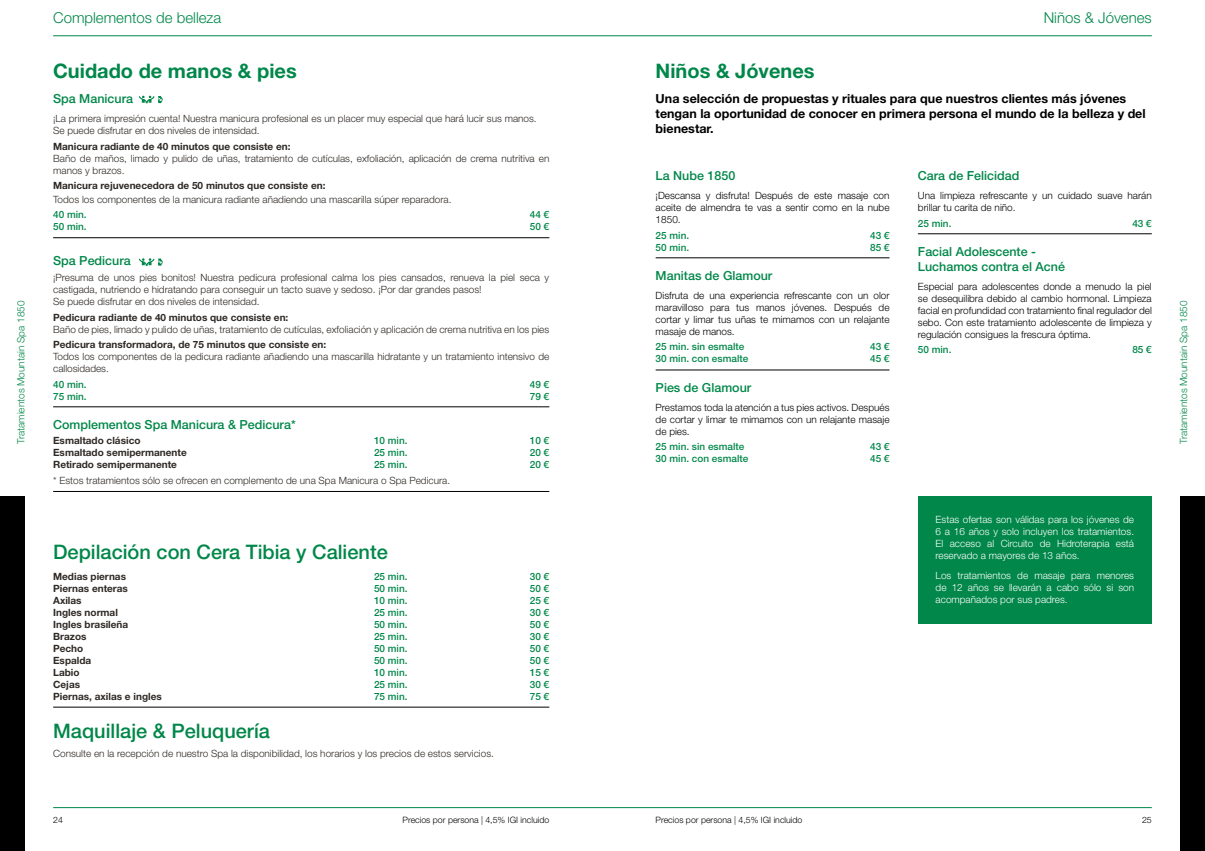
<style>
.page{position:relative;width:1205px;height:851px;background:#fff}
.page>*{position:absolute;margin:0;border:0;box-sizing:border-box;transform-origin:0 0}
.t1{font:500 20px "Helvetica Neue LT Std";color:#008749}
.t2{font:700 20px "Helvetica Neue LT Std";color:#008749}
.t3{font:300 15px "Helvetica Neue LT Std";color:#008749}
.t4{font:500 12.5px/15px "Helvetica Neue LT Std";color:#008749}
.t5{font:700 12.5px/15px "Helvetica Neue LT Std";color:#000}
.t6{font:300 10px/12px "Helvetica Neue LT Std";color:#2e2925}
.t7{font:300 10px/12px "Helvetica Neue LT Std";color:#000;text-align:justify}
.t8{font:700 10px "Helvetica Neue LT Std";color:#2e2925}
.t9{font:500 10px "Helvetica Neue LT Std";color:#008749}
.t10{font:300 10px/12px "Helvetica Neue LT Std";color:#fff;text-align:justify}
.t11{font:300 10px "Helvetica Neue LT Std";color:#008749}
.t12{font:300 8.75px "Helvetica Neue LT Std";color:#000}
</style>
<div class="page">
<div style="left:0;top:496px;width:25px;height:354px;background:#000"></div>
<div style="left:1180px;top:496px;width:25px;height:354px;background:#000"></div>
<hr style="left:53px;top:35px;width:1099px;height:1px;background:#008749">
<hr style="left:53px;top:807px;width:1099px;height:1px;background:#008749">
<hr style="left:53px;top:237px;width:496px;height:1px;background:#000">
<hr style="left:53px;top:406px;width:496px;height:1px;background:#000">
<hr style="left:53px;top:491px;width:496px;height:1px;background:#000">
<hr style="left:53px;top:706px;width:496px;height:1px;background:#000">
<hr style="left:918px;top:233px;width:234px;height:1px;background:#000">
<hr style="left:656px;top:257px;width:233px;height:1px;background:#000">
<hr style="left:656px;top:370px;width:233px;height:1px;background:#000">
<div style="left:918px;top:496px;width:234px;height:128px;background:#008749"></div>
<svg style="left:139px;top:96px;width:24px;height:7px"></svg>
<svg style="left:139px;top:258px;width:24px;height:8px"></svg>
<h2 class="t3" style="left:53px;top:8px;width:170px">Complementos de belleza</h2>
<h2 class="t3" style="left:1044px;top:8px;width:110px">Niños &amp; Jóvenes</h2>
<h1 class="t2" style="left:53px;top:59px;width:245px">Cuidado de manos &amp; pies</h1>
<h1 class="t2" style="left:656px;top:59px;width:160px">Niños &amp; Jóvenes</h1>
<p class="t5" style="left:656px;top:91px;width:491px">Una selección de propuestas y rituales para que nuestros clientes más jóvenes tengan la oportunidad de conocer en primera persona el mundo de la belleza y del bienestar.</p>
<p class="t4" style="left:53px;top:91px;width:81px">Spa Manicura</p>
<p class="t6" style="left:53px;top:112px;width:485px">¡La primera impresión cuenta! Nuestra manicura profesional es un placer muy especial que hará lucir sus manos.<br>Se puede disfrutar en dos niveles de intensidad.</p>
<p class="t8" style="left:53px;top:140px;width:239px">Manicura radiante de 40 minutos que consiste en:</p>
<p class="t6" style="left:53px;top:152px;width:498px">Baño de maños, limado y pulido de uñas, tratamiento de cutículas, exfoliación, aplicación de crema nutritiva en manos y brazos.</p>
<p class="t8" style="left:53px;top:179px;width:274px">Manicura rejuvenecedora de 50 minutos que consiste en:</p>
<p class="t6" style="left:53px;top:193px;width:400px">Todos los componentes de la manicura radiante añadiendo una mascarilla súper reparadora.</p>
<p class="t9" style="left:53px;top:209px;width:35px">40 min.</p>
<p class="t9" style="left:530px;top:209px;width:21px">44 €</p>
<p class="t9" style="left:53px;top:221px;width:35px">50 min.</p>
<p class="t9" style="left:530px;top:221px;width:21px">50 €</p>
<p class="t4" style="left:53px;top:253px;width:79px">Spa Pedicura</p>
<p class="t6" style="left:53px;top:271px;width:498px">¡Presuma de unos pies bonitos! Nuestra pedicura profesional calma los pies cansados, renueva la piel seca y castigada, nutriendo e hidratando para conseguir un tacto suave y sedoso. ¡Por dar grandes pasos!<br>Se puede disfrutar en dos niveles de intensidad.</p>
<p class="t8" style="left:53px;top:311px;width:237px">Pedicura radiante de 40 minutos que consiste en:</p>
<p class="t6" style="left:53px;top:323px;width:498px">Baño de pies, limado y pulido de uñas, tratamiento de cutículas, exfoliación y aplicación de crema nutritiva en los pies</p>
<p class="t8" style="left:53px;top:338px;width:275px">Pedicura transformadora, de 75 minutos que consiste en:</p>
<p class="t6" style="left:53px;top:350px;width:498px">Todos los componentes de la pedicura radiante añadiendo una mascarilla hidratante y un tratamiento intensivo de callosidades.</p>
<p class="t9" style="left:53px;top:378px;width:35px">40 min.</p>
<p class="t9" style="left:530px;top:378px;width:21px">49 €</p>
<p class="t9" style="left:53px;top:390px;width:35px">75 min.</p>
<p class="t9" style="left:530px;top:390px;width:21px">79 €</p>
<p class="t4" style="left:53px;top:416px;width:244px">Complementos Spa Manicura &amp; Pedicura*</p>
<p class="t8" style="left:53px;top:434px;width:89px">Esmaltado clásico</p>
<p class="t9" style="left:374px;top:435px;width:35px">10 min.</p>
<p class="t9" style="left:530px;top:435px;width:21px">10 €</p>
<p class="t8" style="left:53px;top:446px;width:135px">Esmaltado semipermanente</p>
<p class="t9" style="left:374px;top:447px;width:35px">25 min.</p>
<p class="t9" style="left:530px;top:447px;width:21px">20 €</p>
<p class="t8" style="left:53px;top:458px;width:125px">Retirado semipermanente</p>
<p class="t9" style="left:374px;top:459px;width:35px">25 min.</p>
<p class="t9" style="left:530px;top:459px;width:21px">20 €</p>
<p class="t6" style="left:53px;top:474px;width:398px">* Estos tratamientos sólo se ofrecen en complemento de una Spa Manicura o Spa Pedicura.</p>
<p class="t4" style="left:918px;top:168px;width:103px">Cara de Felicidad</p>
<p class="t7" style="left:918px;top:189px;width:235px">Una limpieza refrescante y un cuidado suave harán brillar tu carita de niño.</p>
<p class="t9" style="left:918px;top:217px;width:35px">25 min.</p>
<p class="t9" style="left:1132px;top:217px;width:21px">43 €</p>
<p class="t4" style="left:918px;top:244px;width:149px">Facial Adolescente -<br>Luchamos contra el Acné</p>
<p class="t7" style="left:918px;top:280px;width:235px">Especial para adolescentes donde a menudo la piel se desequilibra debido al cambio hormonal. Limpieza facial en profundidad con tratamiento final regulador del sebo. Con este tratamiento adolescente de limpieza y regulación consigues la frescura óptima.</p>
<p class="t9" style="left:918px;top:344px;width:35px">50 min.</p>
<p class="t9" style="left:1132px;top:344px;width:21px">85 €</p>
<p class="t4" style="left:656px;top:168px;width:81px">La Nube 1850</p>
<p class="t7" style="left:656px;top:189px;width:235px">¡Descansa y disfruta! Después de este masaje con aceite de almendra te vas a sentir como en la nube 1850.</p>
<p class="t9" style="left:656px;top:229px;width:35px">25 min.</p>
<p class="t9" style="left:870px;top:229px;width:21px">43 €</p>
<p class="t9" style="left:656px;top:241px;width:35px">50 min.</p>
<p class="t9" style="left:870px;top:241px;width:21px">85 €</p>
<p class="t4" style="left:656px;top:268px;width:118px">Manitas de Glamour</p>
<p class="t7" style="left:656px;top:289px;width:235px">Disfruta de una experiencia refrescante con un olor maravilloso para tus manos jóvenes. Después de cortar y limar tus uñas te mimamos con un relajante masaje de manos.</p>
<p class="t9" style="left:656px;top:341px;width:90px">25 min. sin esmalte</p>
<p class="t9" style="left:870px;top:341px;width:21px">43 €</p>
<p class="t9" style="left:656px;top:353px;width:94px">30 min. con esmalte</p>
<p class="t9" style="left:870px;top:353px;width:21px">45 €</p>
<p class="t4" style="left:656px;top:379px;width:97px">Pies de Glamour</p>
<p class="t7" style="left:656px;top:401px;width:235px">Prestamos toda la atención a tus pies activos. Después de cortar y limar te mimamos con un relajante masaje de pies.</p>
<p class="t9" style="left:656px;top:441px;width:90px">25 min. sin esmalte</p>
<p class="t9" style="left:870px;top:441px;width:21px">43 €</p>
<p class="t9" style="left:656px;top:453px;width:94px">30 min. con esmalte</p>
<p class="t9" style="left:870px;top:453px;width:21px">45 €</p>
<p class="t11" style="left:15px;top:444px;width:145px;rotate:-90deg">Tratamientos Mountain Spa 1850</p>
<p class="t11" style="left:1177px;top:444px;width:145px;rotate:-90deg">Tratamientos Mountain Spa 1850</p>
<h1 class="t1" style="left:53px;top:540px;width:336px">Depilación con Cera Tibia y Caliente</h1>
<p class="t8" style="left:53px;top:570px;width:74px">Medias piernas</p>
<p class="t9" style="left:374px;top:570px;width:35px">25 min.</p>
<p class="t9" style="left:530px;top:570px;width:21px">30 €</p>
<p class="t8" style="left:53px;top:582px;width:76px">Piernas enteras</p>
<p class="t9" style="left:374px;top:582px;width:35px">50 min.</p>
<p class="t9" style="left:530px;top:582px;width:21px">50 €</p>
<p class="t8" style="left:53px;top:594px;width:30px">Axilas</p>
<p class="t9" style="left:374px;top:594px;width:35px">10 min.</p>
<p class="t9" style="left:530px;top:594px;width:21px">25 €</p>
<p class="t8" style="left:53px;top:606px;width:66px">Ingles normal</p>
<p class="t9" style="left:374px;top:606px;width:35px">25 min.</p>
<p class="t9" style="left:530px;top:606px;width:21px">30 €</p>
<p class="t8" style="left:53px;top:618px;width:77px">Ingles brasileña</p>
<p class="t9" style="left:374px;top:618px;width:35px">50 min.</p>
<p class="t9" style="left:530px;top:618px;width:21px">50 €</p>
<p class="t8" style="left:53px;top:630px;width:35px">Brazos</p>
<p class="t9" style="left:374px;top:630px;width:35px">25 min.</p>
<p class="t9" style="left:530px;top:630px;width:21px">30 €</p>
<p class="t8" style="left:53px;top:642px;width:32px">Pecho</p>
<p class="t9" style="left:374px;top:642px;width:35px">50 min.</p>
<p class="t9" style="left:530px;top:642px;width:21px">50 €</p>
<p class="t8" style="left:53px;top:654px;width:40px">Espalda</p>
<p class="t9" style="left:374px;top:654px;width:35px">50 min.</p>
<p class="t9" style="left:530px;top:654px;width:21px">50 €</p>
<p class="t8" style="left:53px;top:666px;width:28px">Labio</p>
<p class="t9" style="left:374px;top:666px;width:35px">10 min.</p>
<p class="t9" style="left:530px;top:666px;width:21px">15 €</p>
<p class="t8" style="left:53px;top:678px;width:29px">Cejas</p>
<p class="t9" style="left:374px;top:678px;width:35px">25 min.</p>
<p class="t9" style="left:530px;top:678px;width:21px">30 €</p>
<p class="t8" style="left:53px;top:690px;width:110px">Piernas, axilas e ingles</p>
<p class="t9" style="left:374px;top:690px;width:35px">75 min.</p>
<p class="t9" style="left:530px;top:690px;width:21px">75 €</p>
<h1 class="t1" style="left:53px;top:719px;width:218px">Maquillaje &amp; Peluquería</h1>
<p class="t6" style="left:53px;top:747px;width:442px">Consulte en la recepción de nuestro Spa la disponibilidad, los horarios y los precios de estos servicios.</p>
<p class="t10" style="left:935px;top:513px;width:200px">Estas ofertas son válidas para los jóvenes de 6 a 16 años y solo incluyen los tratamientos.<br>El acceso al Circuito de Hidroterapia está reservado a mayores de 13 años.</p>
<p class="t10" style="left:935px;top:568px;width:200px">Los tratamientos de masaje para menores de 12 años se llevarán a cabo sólo si son acompañados por sus padres.</p>
<p class="t12" style="left:53px;top:814px;width:11px">24</p>
<p class="t12" style="left:403px;top:814px;width:148px">Precios por persona | 4,5% IGI incluido</p>
<p class="t12" style="left:656px;top:814px;width:148px">Precios por persona | 4,5% IGI incluido</p>
<p class="t12" style="left:1142px;top:814px;width:11px">25</p>
</div>
